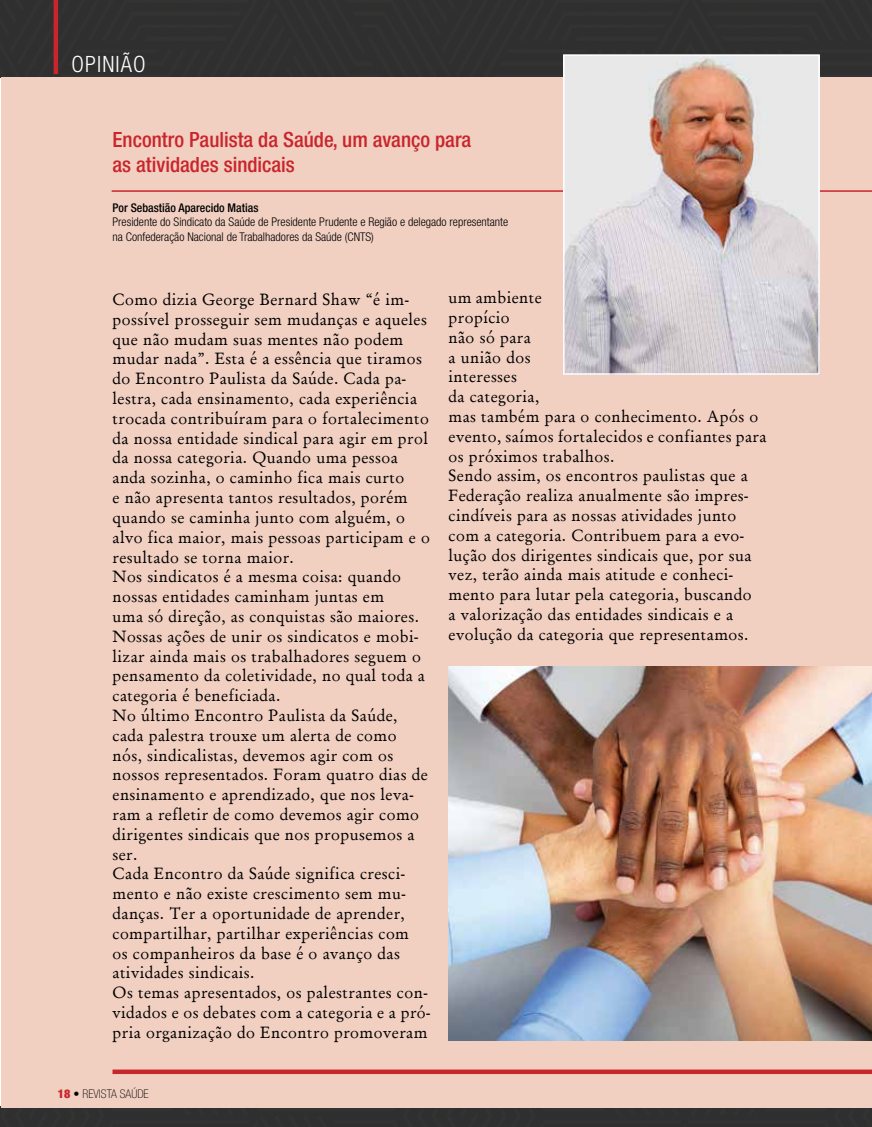
<style>
.page{position:relative;width:872px;height:1127px;background:#fff}
.page>*{position:absolute;margin:0;border:0;box-sizing:border-box;transform-origin:0 0}
.t1{font:300 condensed 22.5px "Helvetica Neue";letter-spacing:.05em;color:#fff}
.t2{font:500 condensed 21px/25.2px "Helvetica Neue";color:#c9252c}
.t3{font:16.5px/19.8px "Garamond Antiqua";letter-spacing:.03em;color:#000}
.t4{font:300 condensed 12px/14.4px "Helvetica Neue";color:#000}
.t5{font:500 condensed 12px "Helvetica Neue";color:#000}
.t6{font:100 condensed 12px "Helvetica Neue";color:#000}
.s1{font-weight:900;color:#c9252c}
.s2{font-weight:900}
</style>
<div class="page">
<div style="left:0;top:0;width:872px;height:78px;background:#302f2f"></div>
<hr style="left:54px;top:0;width:4px;height:74px;background:#c9252c">
<div style="left:0;top:1107px;width:872px;height:20px;background:#302f2f"></div>
<div style="left:1px;top:78px;width:871px;height:1030px;background:#f1cfc1"></div>
<hr style="left:112px;top:190px;width:760px;height:2px;background:#c9252c">
<img style="left:566px;top:57px;width:250px;height:315px">
<div style="left:563px;top:54px;width:256px;height:321px;border:2px solid #fff"></div>
<img style="left:448px;top:666px;width:424px;height:375px">
<div style="left:112px;top:1069px;width:760px;height:5px;background:#c9252c"></div>
<h1 class="t1" style="left:72px;top:51px;width:76px">OPINIÃO</h1>
<p class="t2" style="left:112px;top:127px;width:360px">Encontro Paulista da Saúde, um avanço para as atividades sindicais</p>
<p class="t5" style="left:112px;top:201px;width:147px">Por Sebastião Aparecido Matias</p>
<p class="t4" style="left:112px;top:215px;width:397px">Presidente do Sindicato da Saúde de Presidente Prudente e Região e delegado representante na Confederação Nacional de Trabalhadores da Saúde (CNTS)</p>
<p class="t3" style="left:112px;top:289px;width:319px">Como dizia George Bernard Shaw “é im&shy;possível prosseguir sem mudanças e aqueles que não mudam suas mentes não podem mudar nada”. Esta é a essência que tiramos do Encontro Paulista da Saúde. Cada pa&shy;lestra, cada ensinamento, cada experiência trocada contribuíram para o fortalecimento da nossa entidade sindical para agir em prol da nossa categoria. Quando uma pessoa anda sozinha, o caminho fica mais curto<br>e não apresenta tantos resultados, porém quando se caminha junto com alguém, o alvo fica maior, mais pessoas participam e o resultado se torna maior.<br>Nos sindicatos é a mesma coisa: quando nossas entidades caminham juntas em<br>uma só direção, as conquistas são maiores.<br>Nossas ações de unir os sindicatos e mobi&shy;lizar ainda mais os trabalhadores seguem o pensamento da coletividade, no qual toda a categoria é beneficiada.<br>No último Encontro Paulista da Saúde, cada palestra trouxe um alerta de como<br>nós, sindicalistas, devemos agir com os nossos representados. Foram quatro dias de ensinamento e aprendizado, que nos leva&shy;ram a refletir de como devemos agir como dirigentes sindicais que nos propusemos a ser.<br>Cada Encontro da Saúde significa cresci&shy;mento e não existe crescimento sem mu&shy;danças. Ter a oportunidade de aprender, compartilhar, partilhar experiências com<br>os companheiros da base é o avanço das atividades sindicais.<br>Os temas apresentados, os palestrantes con&shy;vidados e os debates com a categoria e a pró&shy;pria organização do Encontro promoveram</p>
<p class="t3" style="left:448px;top:287px;width:319px">um ambiente<br>propício<br>não só para<br>a união dos<br>interesses<br>da categoria,<br>mas também para o conhecimento. Após o evento, saímos fortalecidos e confiantes para os próximos trabalhos.<br>Sendo assim, os encontros paulistas que a<br>Federação realiza anualmente são impres&shy;cindíveis para as nossas atividades junto com a categoria. Contribuem para a evo&shy;lução dos dirigentes sindicais que, por sua vez, terão ainda mais atitude e conheci&shy;mento para lutar pela categoria, buscando<br>a valorização das entidades sindicais e a evolução da categoria que representamos.</p>
<p class="t6" style="left:58px;top:1086px;width:92px"><span class="s1">18</span> <span class="s2">•</span> REVISTA SAÚDE</p>
</div>
